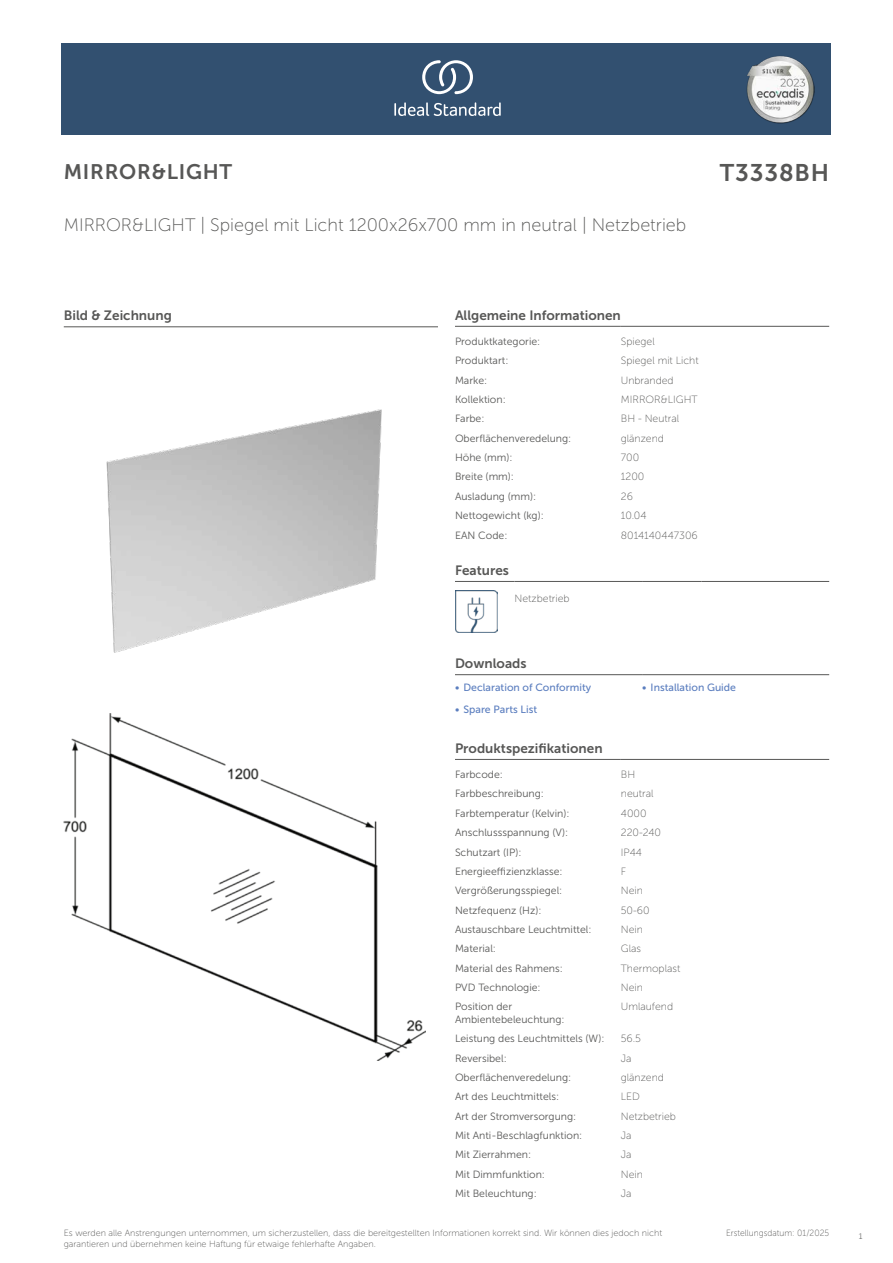
<style>
.page{position:relative;width:893px;height:1263px;background:#fff}
.page>*{position:absolute;margin:0;border:0;box-sizing:border-box;transform-origin:0 0}
.t1{font:24px "Museo Sans 700";letter-spacing:.035em;color:#575756}
.t2{font:21px "Museo Sans 700";letter-spacing:.035em;color:#575756}
.t3{font:18px "Museo Sans 100";color:#575756}
.t4{font:13.5px "Museo Sans 700";color:#575756}
.t5{font:10.5px/12.6px "Museo Sans 300";color:#575756}
.t6{font:10.5px "Museo Sans 100";color:#575756}
.t7{font:10.5px "Museo Sans 500";color:#5b7ebf}
.t8{font:9px/10.8px "Museo Sans 100";color:#575756}
.t9{font:9px "Museo Sans 100";color:#575756;scale:.95 1}
.t10{font:300 9px "Calibri";color:#575756;scale:.95 1}
</style>
<div class="page">
<div style="left:62px;top:43px;width:769px;height:91px;background:#325070"></div>
<hr style="left:455px;top:326px;width:166px;height:1px;background:#575756">
<hr style="left:621px;top:326px;width:208px;height:1px;background:#575756">
<hr style="left:455px;top:581px;width:59px;height:1px;background:#575756">
<hr style="left:514px;top:581px;width:128px;height:1px;background:#575756">
<hr style="left:642px;top:581px;width:60px;height:1px;background:#575756">
<hr style="left:702px;top:581px;width:127px;height:1px;background:#575756">
<img style="left:455px;top:590px;width:42px;height:43px">
<hr style="left:455px;top:674px;width:187px;height:1px;background:#575756">
<hr style="left:642px;top:674px;width:187px;height:1px;background:#575756">
<hr style="left:455px;top:759px;width:166px;height:1px;background:#575756">
<hr style="left:621px;top:759px;width:208px;height:1px;background:#575756">
<img style="left:64px;top:714px;width:361px;height:346px">
<hr style="left:64px;top:327px;width:374px;height:1px;background:#575756">
<img style="left:107px;top:409px;width:275px;height:244px">
<svg style="left:394px;top:102px;width:107px;height:14px"></svg>
<svg style="left:422px;top:60px;width:51px;height:34px"></svg>
<img style="left:746px;top:56px;width:68px;height:67px">
<h2 class="t2" style="left:64px;top:160px;width:170px">MIRROR&amp;LIGHT</h2>
<h1 class="t1" style="left:720px;top:160px;width:111px">T3338BH</h1>
<h3 class="t3" style="left:64px;top:215px;width:624px">MIRROR&amp;LIGHT | Spiegel mit Licht 1200x26x700 mm in neutral | Netzbetrieb</h3>
<p class="t4" style="left:64px;top:308px;width:110px">Bild &amp; Zeichnung</p>
<p class="t4" style="left:455px;top:308px;width:167px">Allgemeine Informationen</p>
<p class="t5" style="left:455px;top:335px;width:87px">Produktkategorie:</p>
<p class="t6" style="left:621px;top:336px;width:35px">Spiegel</p>
<p class="t5" style="left:455px;top:354px;width:55px">Produktart:</p>
<p class="t6" style="left:621px;top:355px;width:79px">Spiegel mit Licht</p>
<p class="t5" style="left:455px;top:374px;width:34px">Marke:</p>
<p class="t6" style="left:621px;top:374px;width:54px">Unbranded</p>
<p class="t5" style="left:455px;top:393px;width:52px">Kollektion:</p>
<p class="t6" style="left:621px;top:394px;width:78px">MIRROR&amp;LIGHT</p>
<p class="t5" style="left:455px;top:413px;width:31px">Farbe:</p>
<p class="t6" style="left:621px;top:413px;width:60px">BH - Neutral</p>
<p class="t5" style="left:455px;top:432px;width:118px">Oberflächenveredelung:</p>
<p class="t6" style="left:621px;top:433px;width:45px">glänzend</p>
<p class="t5" style="left:455px;top:451px;width:59px">Höhe (mm):</p>
<p class="t6" style="left:621px;top:452px;width:20px">700</p>
<p class="t5" style="left:455px;top:471px;width:61px">Breite (mm):</p>
<p class="t6" style="left:621px;top:471px;width:25px">1200</p>
<p class="t5" style="left:455px;top:490px;width:83px">Ausladung (mm):</p>
<p class="t6" style="left:621px;top:491px;width:14px">26</p>
<p class="t5" style="left:455px;top:509px;width:90px">Nettogewicht (kg):</p>
<p class="t6" style="left:621px;top:510px;width:27px">10.04</p>
<p class="t5" style="left:455px;top:529px;width:54px">EAN Code:</p>
<p class="t6" style="left:621px;top:529px;width:78px">8014140447306</p>
<p class="t4" style="left:455px;top:563px;width:55px">Features</p>
<p class="t6" style="left:514px;top:593px;width:57px">Netzbetrieb</p>
<p class="t4" style="left:455px;top:656px;width:73px">Downloads</p>
<p class="t7" style="left:455px;top:682px;width:138px">• Declaration of Conformity</p>
<p class="t7" style="left:642px;top:682px;width:95px">• Installation Guide</p>
<p class="t7" style="left:455px;top:703px;width:84px">• Spare Parts List</p>
<p class="t4" style="left:455px;top:741px;width:149px">Produktspezifikationen</p>
<p class="t5" style="left:455px;top:768px;width:49px">Farbcode:</p>
<p class="t6" style="left:621px;top:769px;width:16px">BH</p>
<p class="t5" style="left:455px;top:788px;width:90px">Farbbeschreibung:</p>
<p class="t6" style="left:621px;top:788px;width:34px">neutral</p>
<p class="t5" style="left:455px;top:807px;width:116px">Farbtemperatur (Kelvin):</p>
<p class="t6" style="left:621px;top:808px;width:27px">4000</p>
<p class="t5" style="left:455px;top:826px;width:115px">Anschlussspannung (V):</p>
<p class="t6" style="left:621px;top:827px;width:42px">220-240</p>
<p class="t5" style="left:455px;top:846px;width:68px">Schutzart (IP):</p>
<p class="t6" style="left:621px;top:846px;width:23px">IP44</p>
<p class="t5" style="left:455px;top:865px;width:109px">Energieeffizienzklasse:</p>
<p class="t6" style="left:621px;top:866px;width:7px">F</p>
<p class="t5" style="left:455px;top:884px;width:109px">Vergrößerungsspiegel:</p>
<p class="t6" style="left:621px;top:885px;width:24px">Nein</p>
<p class="t5" style="left:455px;top:904px;width:88px">Netzfequenz (Hz):</p>
<p class="t6" style="left:621px;top:904px;width:30px">50-60</p>
<p class="t5" style="left:455px;top:923px;width:138px">Austauschbare Leuchtmittel:</p>
<p class="t6" style="left:621px;top:924px;width:24px">Nein</p>
<p class="t5" style="left:455px;top:942px;width:43px">Material:</p>
<p class="t6" style="left:621px;top:943px;width:22px">Glas</p>
<p class="t5" style="left:455px;top:962px;width:109px">Material des Rahmens:</p>
<p class="t6" style="left:621px;top:962px;width:61px">Thermoplast</p>
<p class="t5" style="left:455px;top:981px;width:87px">PVD Technologie:</p>
<p class="t6" style="left:621px;top:982px;width:24px">Nein</p>
<p class="t5" style="left:455px;top:1000px;width:111px">Position der<br>Ambientebeleuchtung:</p>
<p class="t6" style="left:621px;top:1001px;width:54px">Umlaufend</p>
<p class="t5" style="left:455px;top:1032px;width:151px">Leistung des Leuchtmittels (W):</p>
<p class="t6" style="left:621px;top:1033px;width:22px">56.5</p>
<p class="t5" style="left:455px;top:1052px;width:53px">Reversibel:</p>
<p class="t6" style="left:621px;top:1052px;width:12px">Ja</p>
<p class="t5" style="left:455px;top:1071px;width:118px">Oberflächenveredelung:</p>
<p class="t6" style="left:621px;top:1072px;width:45px">glänzend</p>
<p class="t5" style="left:455px;top:1090px;width:106px">Art des Leuchtmittels:</p>
<p class="t6" style="left:621px;top:1091px;width:21px">LED</p>
<p class="t5" style="left:455px;top:1110px;width:123px">Art der Stromversorgung:</p>
<p class="t6" style="left:621px;top:1110px;width:57px">Netzbetrieb</p>
<p class="t5" style="left:455px;top:1129px;width:129px">Mit Anti-Beschlagfunktion:</p>
<p class="t6" style="left:621px;top:1130px;width:12px">Ja</p>
<p class="t5" style="left:455px;top:1148px;width:78px">Mit Zierrahmen:</p>
<p class="t6" style="left:621px;top:1149px;width:12px">Ja</p>
<p class="t5" style="left:455px;top:1168px;width:91px">Mit Dimmfunktion:</p>
<p class="t6" style="left:621px;top:1168px;width:24px">Nein</p>
<p class="t5" style="left:455px;top:1187px;width:83px">Mit Beleuchtung:</p>
<p class="t6" style="left:621px;top:1188px;width:12px">Ja</p>
<p class="t8" style="left:64px;top:1227px;width:600px">Es werden alle Anstrengungen unternommen, um sicherzustellen, dass die bereitgestellten Informationen korrekt sind. Wir können dies jedoch nicht garantieren und übernehmen keine Haftung für etwaige fehlerhafte Angaben.</p>
<p class="t9" style="left:726px;top:1228px;width:110px">Erstellungsdatum: 01/2025</p>
<p class="t10" style="left:858px;top:1230px;width:6px">1</p>
</div>
